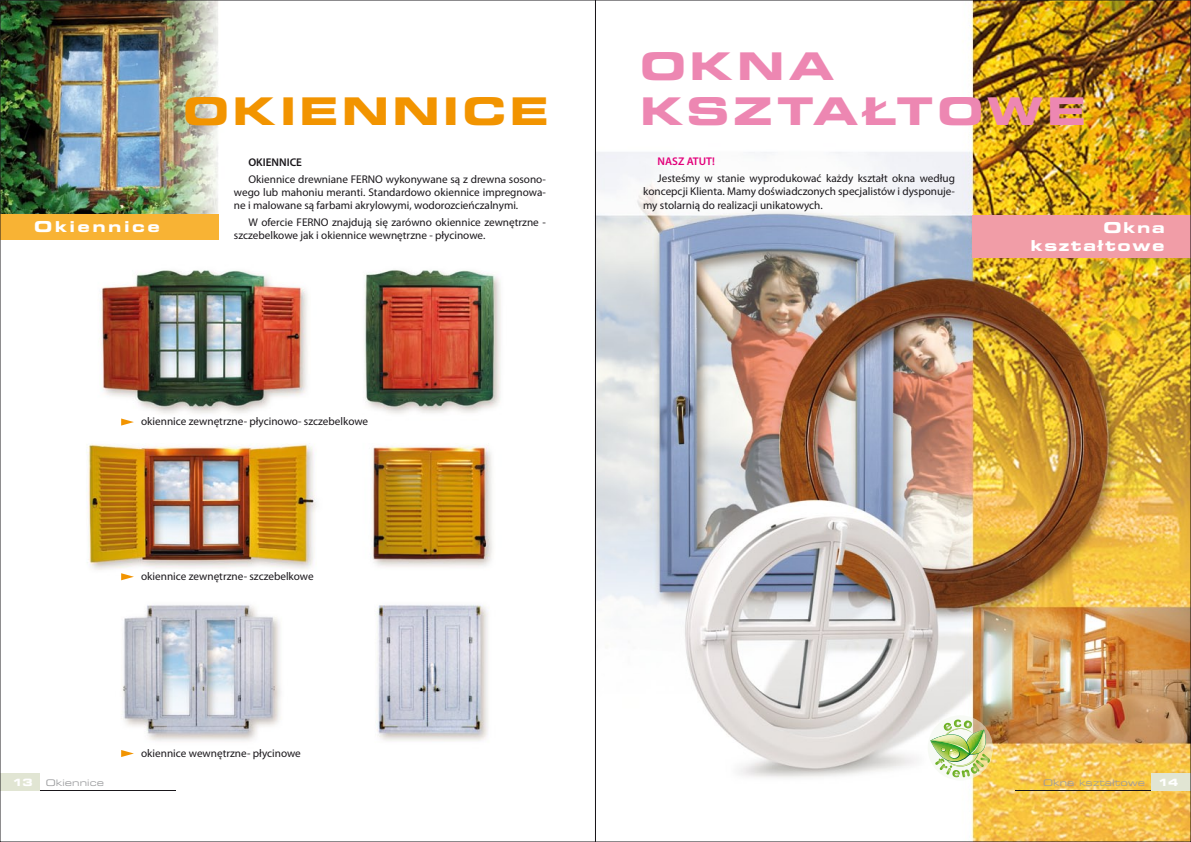
<style>
.page{position:relative;width:1191px;height:842px;background:#fff}
.page>*{position:absolute;margin:0;border:0;box-sizing:border-box;transform-origin:0 0}
.t1{font:700 expanded 38px "Square 721 PL";letter-spacing:.1em;color:#ed87b2;scale:1.1 1}
.t2{font:700 expanded 38px "Square 721 PL";letter-spacing:.085em;color:#f29400;scale:1.1 1}
.t3{font:700 expanded 15px/18px "Square 721 PL";letter-spacing:.1em;color:#fff;text-align:right;scale:1.1 1}
.t4{font:700 expanded 15px "Square 721 PL";letter-spacing:.15em;color:#fff;scale:1.1 1}
.t5{font:11.2px/13.4px "Myriad Pro";color:#1a171b}
.t6{font:700 expanded 10px "Square 721 PL";color:#fff;scale:1.05 1}
.t7{font:expanded 9px "Square 721 PL";letter-spacing:.01em;color:#9c9d9f;scale:1.05 1}
.s1{font-weight:600}
.s2{font-weight:600;color:#e2007a}
</style>
<div class="page">
<img style="left:2px;top:2px;width:1187px;height:838px">
<svg style="left:927px;top:715px;width:66px;height:65px"></svg>
<img style="left:930px;top:719px;width:60px;height:58px">
<hr style="left:40px;top:791px;width:136px;height:1px;background:#1a171b">
<div style="left:0;top:774px;width:40px;height:17px;background:#e1e5d3"></div>
<hr style="left:1015px;top:791px;width:136px;height:1px;background:#1a171b">
<div style="left:1151px;top:774px;width:40px;height:17px;background:#e1e5d3"></div>
<div style="left:0;top:214px;width:218px;height:26px;background:#f8b334"></div>
<div style="left:972px;top:215px;width:219px;height:43px;background:#f19da7"></div>
<svg style="left:121px;top:418px;width:13px;height:8px"></svg>
<svg style="left:121px;top:573px;width:13px;height:7px"></svg>
<svg style="left:121px;top:750px;width:13px;height:7px"></svg>
<p class="t1" style="left:640px;top:43px;width:178px">OKNA</p>
<p class="t2" style="left:183px;top:89px;width:334px">OKIENNICE</p>
<p class="t1" style="left:640px;top:89px;width:407px">KSZTAŁTOWE</p>
<p class="t5" style="left:248px;top:154px;width:299px;line-height:16.4px"><span class="s1">OKIENNICE<br></span>Okiennice drewniane FERNO wykonywane są z drewna sosono-</p>
<p class="t5" style="left:234px;top:186px;width:313px">wego lub mahoniu meranti. Standardowo okiennice impregnowa&shy;ne i malowane są farbami akrylowymi, wodorozcieńczalnymi.</p>
<p class="t5" style="left:234px;top:216px;width:313px;text-indent:14px">W ofercie FERNO znajdują się zarówno okiennice zewnętrzne - szczebelkowe jak i okiennice wewnętrzne - płycinowe.</p>
<p class="t5" style="left:657px;top:154px;width:299px;line-height:16.4px"><span class="s2">NASZ ATUT!<br></span>Jesteśmy w stanie wyprodukować każdy kształt okna według</p>
<p class="t5" style="left:643px;top:185px;width:313px">koncepcji Klienta. Mamy doświadczonych specjalistów i dysponuje&shy;my stolarnią do realizacji unikatowych.</p>
<p class="t4" style="left:34px;top:217px;width:116px">Okiennice</p>
<p class="t3" style="left:1030px;top:219px;width:123px">Okna kształtowe</p>
<p class="t5" style="left:141px;top:415px;width:229px">okiennice zewnętrzne- płycinowo- szczebelkowe</p>
<p class="t5" style="left:141px;top:569px;width:174px">okiennice zewnętrzne- szczebelkowe</p>
<p class="t5" style="left:141px;top:746px;width:161px">okiennice wewnętrzne- płycinowe</p>
<p class="t6" style="left:12px;top:776px;width:21px">13</p>
<p class="t7" style="left:46px;top:777px;width:57px">Okiennice</p>
<p class="t7" style="left:1043px;top:777px;width:99px">Okna kształtowe</p>
<p class="t6" style="left:1158px;top:776px;width:21px">14</p>
</div>
